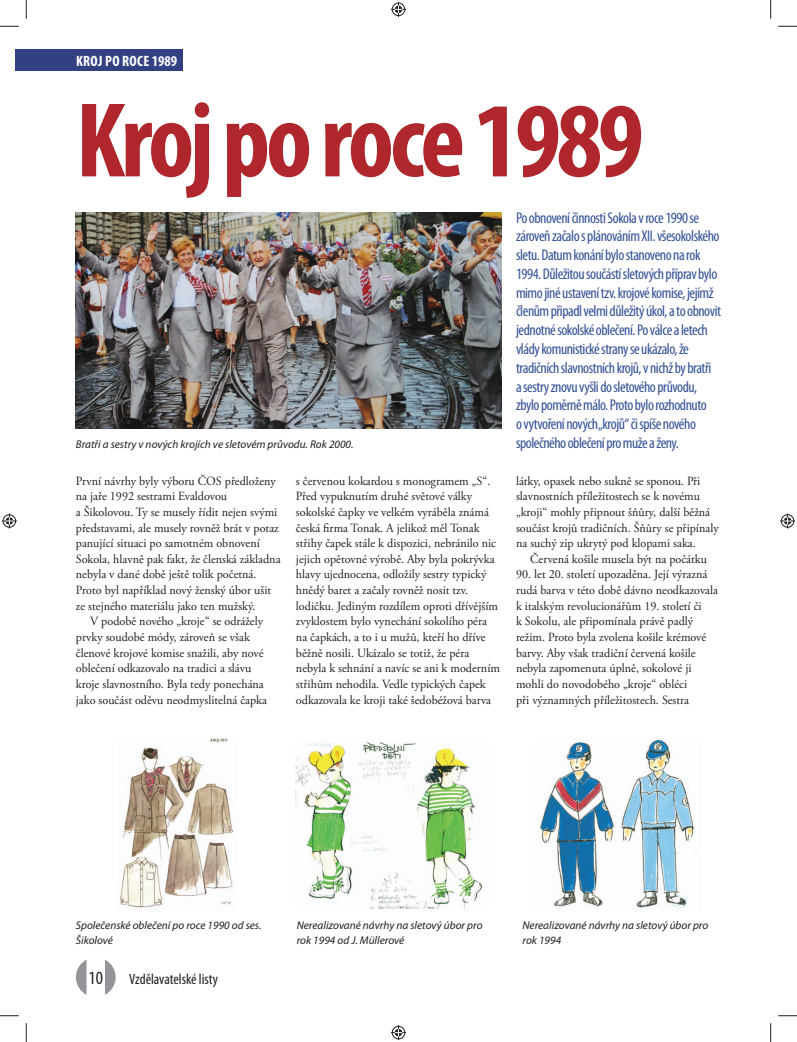
<style>
.page{position:relative;width:797px;height:1042px;background:#fff}
.page>*{position:absolute;margin:0;border:0;box-sizing:border-box;transform-origin:0 0}
.t1{font:700 condensed 107.25px "Myriad Pro";letter-spacing:-.04em;color:#af272d}
.t2{font:condensed 18.75px "Myriad Pro";color:#231f20}
.t3{font:condensed 15.62px/18.8px "Myriad Pro";letter-spacing:-.03em;color:#345297}
.t4{font:condensed 15px "Myriad Pro";color:#231f20}
.t5{font:700 condensed 15px "Myriad Pro";letter-spacing:.02em;color:#fff}
.t6{font:12.5px/15.6px "Adobe Garamond Pro";color:#231f20}
.t7{font:italic 11.25px/15px "Myriad Pro";color:#231f20}
.s1{color:#af282e}
</style>
<div class="page">
<img style="left:76px;top:212px;width:425px;height:216px">
<img style="left:119px;top:737px;width:115px;height:171px">
<img style="left:296px;top:741px;width:190px;height:167px">
<img style="left:540px;top:739px;width:157px;height:169px">
<svg style="left:76px;top:959px;width:40px;height:35px"></svg>
<div style="left:16px;top:49px;width:167px;height:22px;background:#334182"></div>
<svg style="left:0;top:25px;width:19px;height:2px"></svg>
<svg style="left:778px;top:25px;width:19px;height:2px"></svg>
<svg style="left:0;top:1015px;width:19px;height:1px"></svg>
<svg style="left:778px;top:1015px;width:19px;height:1px"></svg>
<svg style="left:25px;top:0;width:2px;height:19px"></svg>
<svg style="left:25px;top:1023px;width:2px;height:18px"></svg>
<svg style="left:770px;top:0;width:1px;height:19px"></svg>
<svg style="left:770px;top:1023px;width:1px;height:18px"></svg>
<svg style="left:391px;top:2px;width:15px;height:15px"></svg>
<svg style="left:391px;top:1025px;width:15px;height:14px"></svg>
<svg style="left:2px;top:513px;width:15px;height:15px"></svg>
<svg style="left:780px;top:513px;width:15px;height:15px"></svg>
<p class="t5" style="left:76px;top:55px;width:103px">KROJ PO ROCE 1989</p>
<h1 class="t1" style="left:76px;top:101px;width:569px">Kroj po ro<span class="s1">c</span>e 1989</h1>
<p class="t3" style="left:516px;top:210px;width:206px">Po obnovení činnosti Sokola v roce 1990 se zároveň začalo s plánováním XII. všesokolského sletu. Datum konání bylo stanoveno na rok 1994. Důležitou součástí sletových příprav bylo mimo jiné ustavení tzv. krojové komise, jejímž členům připadl velmi důležitý úkol, a to obnovit jednotné sokolské oblečení. Po válce a letech vlády komunistické strany se ukázalo, že tradičních slavnostních krojů, v nichž by bratři<br>a sestry znovu vyšli do sletového průvodu, zbylo poměrně málo. Proto bylo rozhodnuto<br>o vytvoření nových „krojů“ či spíše nového</p>
<p class="t7" style="left:76px;top:437px;width:279px">Bratři a sestry v nových krojích ve sletovém průvodu. Rok 2000.</p>
<p class="t3" style="left:516px;top:435px;width:164px">společného oblečení pro muže a ženy.</p>
<p class="t6" style="left:76px;top:475px;width:206px">První návrhy byly výboru ČOS předloženy na jaře 1992 sestrami Evaldovou<br>a Šikolovou. Ty se musely řídit nejen svými představami, ale musely rovněž brát v potaz panující situaci po samotném obnovení Sokola, hlavně pak fakt, že členská základna nebyla v dané době ještě tolik početná.<br>Proto byl například nový ženský úbor ušit ze stejného materiálu jako ten mužský.</p>
<p class="t6" style="left:76px;top:616px;width:193px;text-indent:14px">V podobě nového „kroje“ se odrážely prvky soudobé módy, zároveň se však členové krojové komise snažili, aby nové oblečení odkazovalo na tradici a slávu kroje slavnostního. Byla tedy ponechána jako součást oděvu neodmyslitelná čapka</p>
<p class="t6" style="left:296px;top:475px;width:205px">s červenou kokardou s monogramem „S“.<br>Před vypuknutím druhé světové války sokolské čapky ve velkém vyráběla známá česká firma Tonak. A jelikož měl Tonak střihy čapek stále k dispozici, nebránilo nic jejich opětovné výrobě. Aby byla pokrývka hlavy ujednocena, odložily sestry typický hnědý baret a začaly rovněž nosit tzv. lodičku. Jediným rozdílem oproti dřívějším zvyklostem bylo vynechání sokolího péra na čapkách, a to i u mužů, kteří ho dříve běžně nosili. Ukázalo se totiž, že péra nebyla k sehnání a navíc se ani k moderním střihům nehodila. Vedle typických čapek odkazovala ke kroji také šedobéžová barva</p>
<p class="t6" style="left:516px;top:475px;width:204px">látky, opasek nebo sukně se sponou. Při slavnostních příležitostech se k novému „kroji“ mohly připnout šňůry, další běžná součást krojů tradičních. Šňůry se připínaly na suchý zip ukrytý pod klopami saka.</p>
<p class="t6" style="left:530px;top:553px;width:178px">Červená košile musela být na počátku</p>
<p class="t6" style="left:516px;top:569px;width:203px">90. let 20. století upozaděna. Její výrazná rudá barva v této době dávno neodkazovala k italským revolucionářům 19. století či<br>k Sokolu, ale připomínala právě padlý režim. Proto byla zvolena košile krémové barvy. Aby však tradiční červená košile nebyla zapomenuta úplně, sokolové ji mohli do novodobého „kroje“ obléci<br>při významných příležitostech. Sestra</p>
<p class="t7" style="left:76px;top:919px;width:187px">Společenské oblečení po roce 1990 od ses.<br>Šikolové</p>
<p class="t7" style="left:297px;top:919px;width:187px">Nerealizované návrhy na sletový úbor pro rok 1994 od J. Müllerové</p>
<p class="t7" style="left:522px;top:919px;width:187px">Nerealizované návrhy na sletový úbor pro rok 1994</p>
<h2 class="t2" style="left:88px;top:970px;width:16px">10</h2>
<p class="t4" style="left:129px;top:973px;width:90px">Vzdělavatelské listy</p>
</div>
